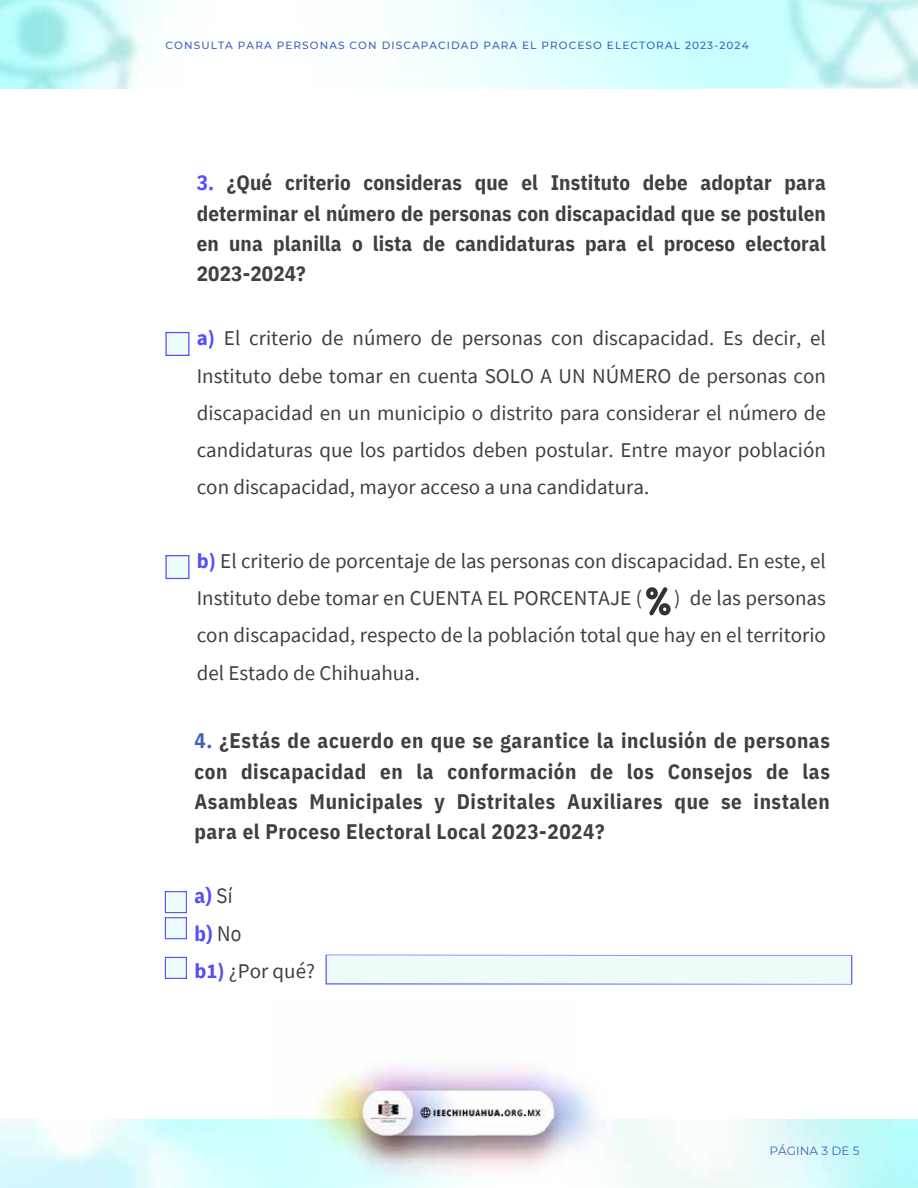
<style>
.page{position:relative;width:918px;height:1188px;background:#fff}
.page>*{position:absolute;margin:0;border:0;box-sizing:border-box;transform-origin:0 0}
.t1{font:21px/37.2px "Source Sans Pro";color:#404040;text-align:justify}
.t2{font:700 21px/30.3px "IBM Plex Sans Cond";letter-spacing:.015em;color:#404040;text-align:justify}
.t3{font:700 21px "IBM Plex Sans Cond";color:#544dfc}
.t4{font:12px "Montserrat";letter-spacing:.005em;color:#4061b8}
.t5{font:500 10.5px "Montserrat";letter-spacing:.105em;color:#4061b8}
.s1{color:#544dfc}
.s2{font-weight:700;color:#544dfc}
.s3{color:#4061b8}
.s4{font-weight:400;color:#404040}
</style>
<div class="page">
<img style="left:217px;top:1119px;width:237px;height:38px">
<img style="left:318px;top:1066px;width:278px;height:53px">
<img style="left:454px;top:1119px;width:177px;height:50px">
<svg style="left:165px;top:332px;width:24px;height:24px"></svg>
<svg style="left:165px;top:555px;width:24px;height:24px"></svg>
<svg style="left:165px;top:891px;width:22px;height:48px"></svg>
<svg style="left:165px;top:957px;width:22px;height:22px"></svg>
<svg style="left:326px;top:955px;width:526px;height:30px;background:#e5f3f9"></svg>
<svg style="left:646px;top:587px;width:25px;height:28px"></svg>
<p class="t5" style="left:166px;top:39px;width:585px">CONSULTA PARA PERSONAS CON DISCAPACIDAD PARA EL PROCESO ELECTORAL 2023-2024</p>
<p class="t2" style="left:197px;top:167px;width:631px"><span class="s1">3.</span> ¿Qué criterio consideras que el Instituto debe adoptar para determinar el número de personas con discapacidad que se postulen en una planilla o lista de candidaturas para el proceso electoral 2023-2024?</p>
<p class="t1" style="left:197px;top:319px;width:631px"><span class="s2">a)</span> El criterio de número de personas con discapacidad. Es decir, el Instituto debe tomar en cuenta SOLO A UN NÚMERO de personas con discapacidad en un municipio o distrito para considerar el número de candidaturas que los partidos deben postular. Entre mayor población con discapacidad, mayor acceso a una candidatura.</p>
<p class="t1" style="left:197px;top:542px;width:631px"><span class="s2">b)</span> El criterio de porcentaje de las personas con discapacidad. En este, el<br>Instituto debe tomar en CUENTA EL PORCENTAJE (</p>
<p class="t1" style="left:197px;top:579px;width:631px;text-indent:477px">) de las personas con discapacidad, respecto de la población total que hay en el territorio del Estado de Chihuahua.</p>
<p class="t2" style="left:194px;top:725px;width:637px"><span class="s3">4.</span> ¿Estás de acuerdo en que se garantice la inclusión de personas con discapacidad en la conformación de los Consejos de las Asambleas Municipales y Distritales Auxiliares que se instalen para el Proceso Electoral Local 2023-2024?</p>
<p class="t3" style="left:194px;top:882px;width:40px">a) <span class="s4">Sí</span></p>
<p class="t3" style="left:194px;top:919px;width:48px">b) <span class="s4">No</span></p>
<p class="t1" style="left:194px;top:952px;width:122px"><span class="s2">b1)</span> ¿Por qué?</p>
<p class="t4" style="left:769px;top:1143px;width:92px">PÁGINA 3 DE 5</p>
</div>
